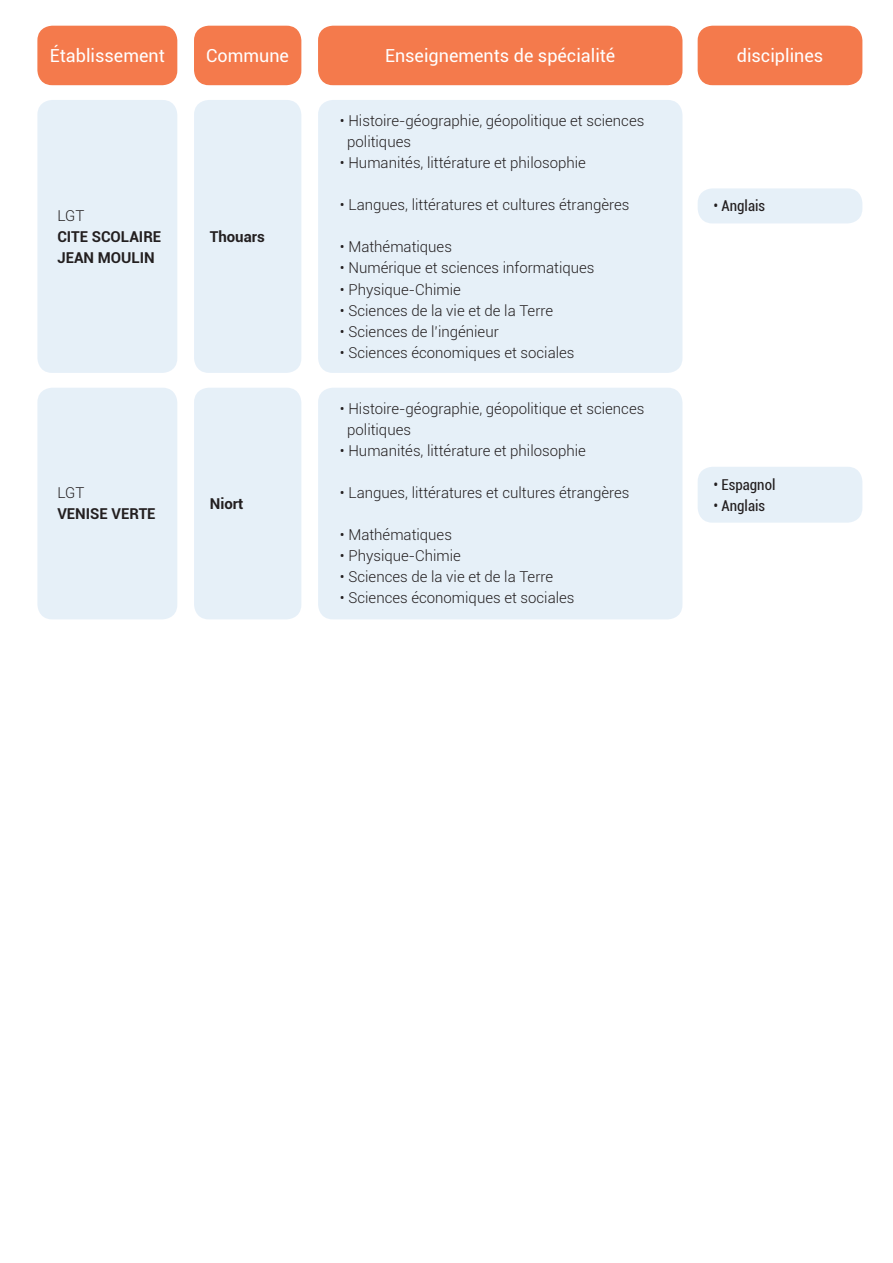
<style>
.page{position:relative;width:893px;height:1263px;background:#fff}
.page>*{position:absolute;margin:0;border:0;box-sizing:border-box;transform-origin:0 0}
.t1{font:18px "Roboto";color:#fff}
.t2{font:300 15px/21px "Roboto";color:#231f20}
.t3{font:700 15px/21px "Roboto";color:#231f20}
.t4{font:condensed 15px "Roboto";color:#231f20}
</style>
<div class="page">
<div style="left:37px;top:388px;width:140px;height:231px;background:#e6f0f8;border-radius:15px"></div>
<div style="left:194px;top:388px;width:107px;height:231px;background:#e6f0f8;border-radius:15px"></div>
<div style="left:318px;top:388px;width:364px;height:231px;background:#e6f0f8;border-radius:15px"></div>
<div style="left:698px;top:188px;width:164px;height:35px;background:#e6f0f8;border-radius:15px"></div>
<div style="left:37px;top:100px;width:140px;height:273px;background:#e6f0f8;border-radius:15px"></div>
<div style="left:194px;top:100px;width:107px;height:273px;background:#e6f0f8;border-radius:15px"></div>
<div style="left:318px;top:100px;width:364px;height:273px;background:#e6f0f8;border-radius:15px"></div>
<div style="left:318px;top:26px;width:364px;height:59px;background:#f47a4c;border-radius:15px"></div>
<div style="left:194px;top:26px;width:107px;height:59px;background:#f47a4c;border-radius:15px"></div>
<div style="left:37px;top:26px;width:140px;height:59px;background:#f47a4c;border-radius:15px"></div>
<div style="left:698px;top:26px;width:164px;height:59px;background:#f47a4c;border-radius:15px"></div>
<div style="left:698px;top:467px;width:164px;height:56px;background:#e6f0f8;border-radius:15px"></div>
<p class="t1" style="left:50px;top:43px;width:116px">Établissement</p>
<p class="t1" style="left:206px;top:43px;width:84px">Commune</p>
<p class="t1" style="left:385px;top:43px;width:232px">Enseignements de spécialité</p>
<p class="t1" style="left:737px;top:43px;width:88px">disciplines</p>
<p class="t2" style="left:57px;top:205px;width:29px">LGT</p>
<p class="t3" style="left:57px;top:226px;width:105px">CITE SCOLAIRE<br>JEAN MOULIN</p>
<p class="t3" style="left:210px;top:226px;width:57px">Thouars</p>
<p class="t2" style="left:57px;top:482px;width:29px">LGT</p>
<p class="t3" style="left:57px;top:503px;width:100px">VENISE VERTE</p>
<p class="t3" style="left:210px;top:492px;width:35px">Niort</p>
<p class="t2" style="left:347px;top:110px;width:299px;text-indent:-7px">• Histoire-géographie, géopolitique et sciences politiques</p>
<p class="t2" style="left:340px;top:152px;width:248px">• Humanités, littérature et philosophie</p>
<p class="t2" style="left:340px;top:194px;width:291px">• Langues, littératures et cultures étrangères</p>
<p class="t2" style="left:340px;top:236px;width:114px">• Mathématiques</p>
<p class="t2" style="left:340px;top:257px;width:256px">• Numérique et sciences informatiques</p>
<p class="t2" style="left:340px;top:278px;width:123px">• Physique-Chimie</p>
<p class="t2" style="left:340px;top:299px;width:215px">• Sciences de la vie et de la Terre</p>
<p class="t2" style="left:340px;top:320px;width:160px">• Sciences de l’ingénieur</p>
<p class="t2" style="left:340px;top:341px;width:236px">• Sciences économiques et sociales</p>
<p class="t2" style="left:347px;top:398px;width:299px;text-indent:-7px">• Histoire-géographie, géopolitique et sciences politiques</p>
<p class="t2" style="left:340px;top:440px;width:248px">• Humanités, littérature et philosophie</p>
<p class="t2" style="left:340px;top:482px;width:291px">• Langues, littératures et cultures étrangères</p>
<p class="t2" style="left:340px;top:524px;width:114px">• Mathématiques</p>
<p class="t2" style="left:340px;top:545px;width:123px">• Physique-Chimie</p>
<p class="t2" style="left:340px;top:566px;width:215px">• Sciences de la vie et de la Terre</p>
<p class="t2" style="left:340px;top:587px;width:236px">• Sciences économiques et sociales</p>
<p class="t4" style="left:713px;top:195px;width:53px">• Anglais</p>
<p class="t4" style="left:713px;top:474px;width:63px">• Espagnol</p>
<p class="t4" style="left:713px;top:495px;width:53px">• Anglais</p>
</div>
